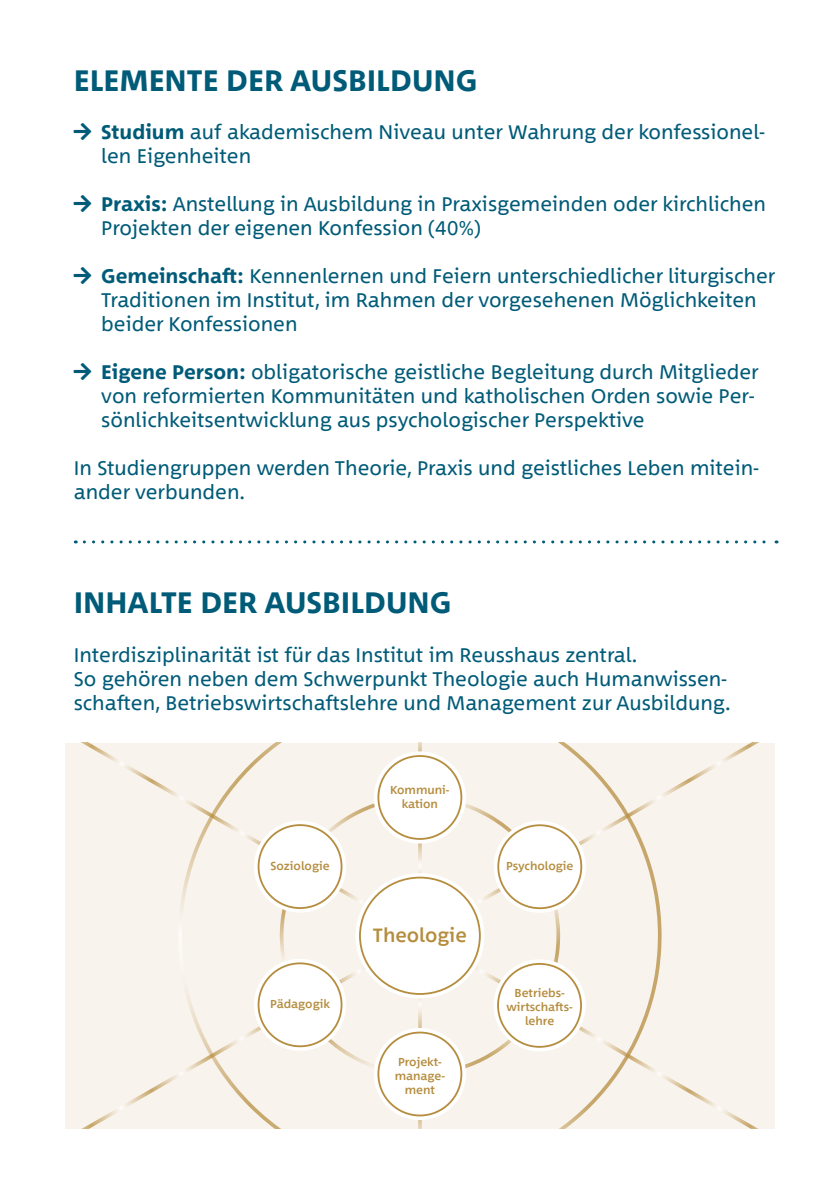
<style>
.page{position:relative;width:840px;height:1191px;background:#fff}
.page>*{position:absolute;margin:0;border:0;box-sizing:border-box;transform-origin:0 0}
.t1{font:700 30px "Between 2";color:#005b78}
.t2{font:20px/24px "Between 2";color:#005b78}
.t3{font:500 19.6px "Between 2";color:#b58d3f}
.t4{font:500 11.6px/14px "Between 2";color:#b58d3f;text-align:center}
.s1{font-weight:700}
</style>
<div class="page">
<svg style="left:65px;top:743px;width:709px;height:385px"></svg>
<div style="left:497px;top:963px;width:84px;height:84px;border:2px solid #b58d3f;border-radius:50%"></div>
<svg style="left:84px;top:540px;width:692px;height:3px"></svg>
<h1 class="t1" style="left:74px;top:62px;width:405px">ELEMENTE DER AUSBILDUNG</h1>
<p class="t2" style="left:101px;top:120px;width:665px;text-indent:-28px">□▼ <span class="s1">Studium</span> auf akademischem Niveau unter Wahrung der konfessionel&shy;len Eigenheiten</p>
<p class="t2" style="left:101px;top:192px;width:666px;text-indent:-28px">□▼ <span class="s1">Praxis:</span> Anstellung in Ausbildung in Praxisgemeinden oder kirchlichen<br>Projekten der eigenen Konfession (40%)</p>
<p class="t2" style="left:101px;top:264px;width:675px;text-indent:-28px">□▼ <span class="s1">Gemeinschaft:</span> Kennenlernen und Feiern unterschiedlicher liturgischer<br>Traditionen im Institut, im Rahmen der vorgesehenen Möglichkeiten beider Konfessionen</p>
<p class="t2" style="left:101px;top:360px;width:658px;text-indent:-28px">□▼ <span class="s1">Eigene Person:</span> obligatorische geistliche Begleitung durch Mitglieder von reformierten Kommunitäten und katholischen Orden sowie Per&shy;sönlichkeitsentwicklung aus psychologischer Perspektive</p>
<p class="t2" style="left:74px;top:456px;width:686px">In Studiengruppen werden Theorie, Praxis und geistliches Leben mitein&shy;ander verbunden.</p>
<h1 class="t1" style="left:74px;top:584px;width:379px">INHALTE DER AUSBILDUNG</h1>
<p class="t2" style="left:74px;top:642px;width:658px">Interdisziplinarität ist für das Institut im Reusshaus zentral.<br>So gehören neben dem Schwerpunkt Theologie auch Humanwissen&shy;schaften, Betriebswirtschaftslehre und Management zur Ausbildung.</p>
<p class="t4" style="left:270px;top:859px;width:60px">Soziologie</p>
<p class="t4" style="left:270px;top:997px;width:61px">Pädagogik</p>
<p class="t4" style="left:390px;top:782px;width:61px">Kommuni&shy;kation</p>
<p class="t3" style="left:373px;top:922px;width:95px">Theologie</p>
<p class="t4" style="left:394px;top:1054px;width:52px">Projekt&shy;manage&shy;ment</p>
<p class="t4" style="left:506px;top:859px;width:69px">Psychologie</p>
<p class="t4" style="left:506px;top:985px;width:68px">Betriebs&shy;wirtschafts&shy;lehre</p>
</div>
